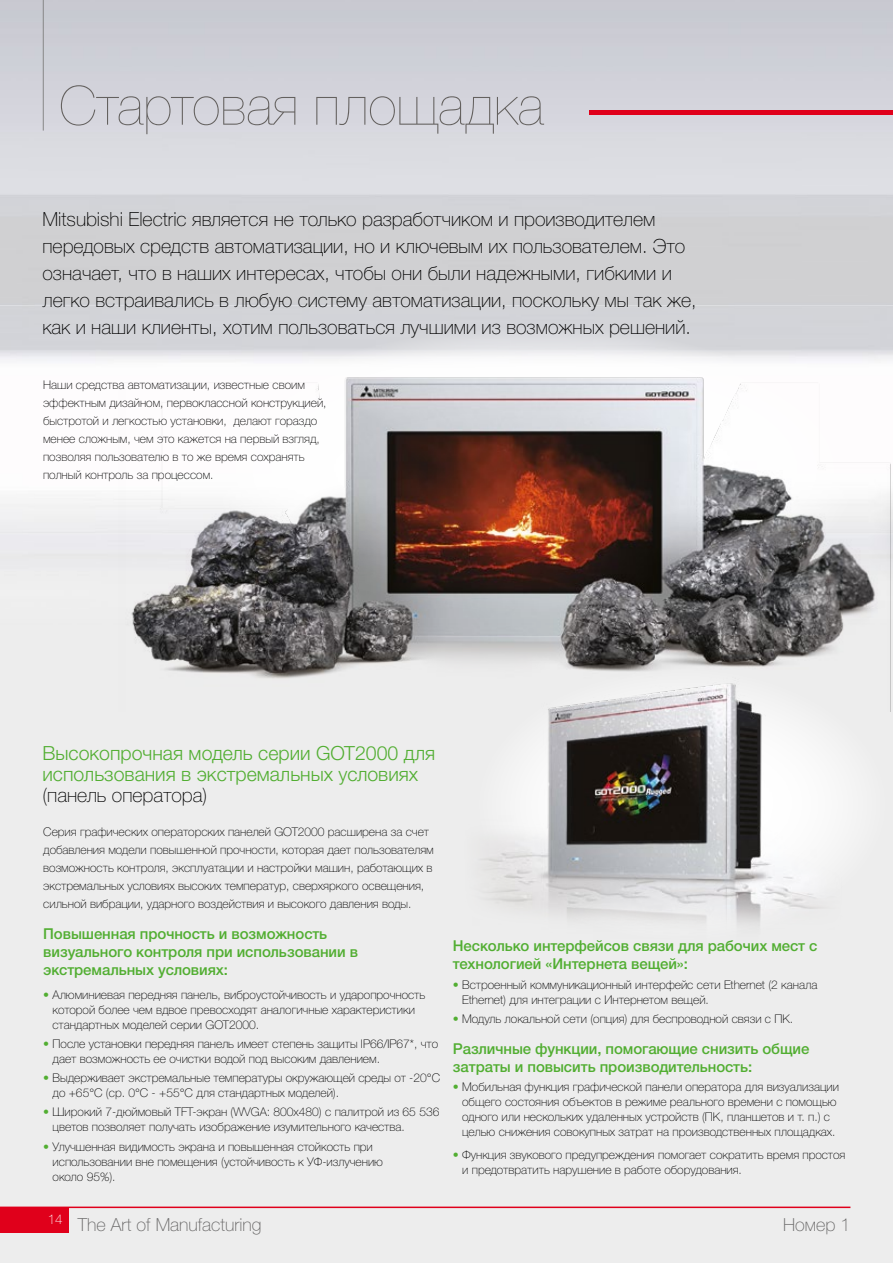
<style>
.page{position:relative;width:893px;height:1263px;background:#ededed}
.page>*{position:absolute;margin:0;border:0;box-sizing:border-box;transform-origin:0 0}
.t1{font:200 54px "Helvetica Neue";color:#64615f}
.t2{font:100 19.5px/27px "Helvetica Neue LTW1 G";color:#000}
.t3{font:300 19.5px/21px "Helvetica Neue LTW1 G";color:#52ae32}
.t4{font:100 18px "Helvetica Neue LTW1 G";color:#646363}
.t5{font:500 15px/18px "Helvetica Neue LTW1 G";letter-spacing:-.005em;color:#52ae32}
.t6{font:100 13.5px "Helvetica Neue LTW1 G";color:#fff}
.t7{font:100 12px/15px "Helvetica Neue LTW1 G";color:#000}
.s1{color:#52ae32}
</style>
<div class="page">
<img style="left:0;top:0;width:893px;height:494px">
<svg style="left:206px;top:327px;width:658px;height:286px;fill:#f6f6f7"></svg>
<img style="left:83px;top:378px;width:810px;height:334px">
<img style="left:463px;top:668px;width:382px;height:258px">
<div style="left:0;top:1207px;width:68px;height:25px;background:#e0001b"></div>
<hr style="left:43px;top:0;width:1px;height:131px;background:#878787">
<hr style="left:0;top:1206px;width:850px;height:2px;background:#e0001b">
<hr style="left:590px;top:110px;width:303px;height:4px;background:#e0001b">
<h1 class="t1" style="left:60px;top:64px;width:486px">Стартовая площадка</h1>
<p class="t2" style="left:43px;top:205px;width:656px">Mitsubishi Electric является не только разработчиком и производителем передовых средств автоматизации, но и ключевым их пользователем. Это означает, что в наших интересах, чтобы они были надежными, гибкими и легко встраивались в любую систему автоматизации, поскольку мы так же, как и наши клиенты, хотим пользоваться лучшими из возможных решений.</p>
<p class="t7" style="left:43px;top:375px;width:285px;line-height:18px">Наши средства автоматизации, известные своим эффектным дизайном, первоклассной конструкцией, быстротой и легкостью установки, делают гораздо менее сложным, чем это кажется на первый взгляд, позволяя пользователю в то же время сохранять полный контроль за процессом.</p>
<h2 class="t3" style="left:43px;top:742px;width:394px">Высокопрочная модель серии GOT2000 для использования в экстремальных условиях</h2>
<h2 class="t2" style="left:43px;top:782px;width:166px">(панель оператора)</h2>
<p class="t7" style="left:43px;top:823px;width:392px;line-height:18px">Серия графических операторских панелей GOT2000 расширена за счет добавления модели повышенной прочности, которая дает пользователям возможность контроля, эксплуатации и настройки машин, работающих в экстремальных условиях высоких температур, сверхяркого освещения, сильной вибрации, ударного воздействия и высокого давления воды.</p>
<p class="t5" style="left:43px;top:925px;width:316px">Повышенная прочность и возможность визуального контроля при использовании в экстремальных условиях:</p>
<p class="t7" style="left:53px;top:987px;width:374px;text-indent:-9px"><span class="s1">•</span> Алюминиевая передняя панель, виброустойчивость и ударопрочность которой более чем вдвое превосходят аналогичные характеристики стандартных моделей серии GOT2000.</p>
<p class="t7" style="left:53px;top:1036px;width:387px;text-indent:-9px"><span class="s1">•</span> После установки передняя панель имеет степень защиты IP66/IP67*, что дает возможность ее очистки водой под высоким давлением.</p>
<p class="t7" style="left:53px;top:1070px;width:389px;text-indent:-9px"><span class="s1">•</span> Выдерживает экстремальные температуры окружающей среды от -20°С до +65°С (ср. 0°С - +55°С для стандартных моделей).</p>
<p class="t7" style="left:53px;top:1104px;width:388px;text-indent:-9px"><span class="s1">•</span> Широкий 7-дюймовый TFT-экран (WVGA: 800x480) с палитрой из 65 536 цветов позволяет получать изображение изумительного качества.</p>
<p class="t7" style="left:53px;top:1139px;width:332px;text-indent:-9px"><span class="s1">•</span> Улучшенная видимость экрана и повышенная стойкость при использовании вне помещения (устойчивость к УФ-излучению около 95%).</p>
<p class="t5" style="left:453px;top:937px;width:366px">Несколько интерфейсов связи для рабочих мест с технологией «Интернета вещей»:</p>
<p class="t7" style="left:462px;top:977px;width:357px;text-indent:-9px"><span class="s1">•</span> Встроенный коммуникационный интерфейс сети Ethernet (2 канала<br>Ethernet) для интеграции с Интернетом вещей.</p>
<p class="t7" style="left:453px;top:1011px;width:342px"><span class="s1">•</span> Модуль локальной сети (опция) для беспроводной связи с ПК.</p>
<p class="t5" style="left:453px;top:1039px;width:358px">Различные функции, помогающие снизить общие затраты и повысить производительность:</p>
<p class="t7" style="left:453px;top:1079px;width:388px;text-align:center"><span class="s1">•</span> Мобильная функция графической панели оператора для визуализации общего состояния объектов в режиме реального времени с помощью одного или нескольких удаленных устройств (ПК, планшетов и т. п.) с целью снижения совокупных затрат на производственных площадках.</p>
<p class="t7" style="left:462px;top:1147px;width:385px;text-indent:-9px"><span class="s1">•</span> Функция звукового предупреждения помогает сократить время простоя и предотвратить нарушение в работе оборудования.</p>
<p class="t6" style="left:52px;top:1211px;width:9px">2</p>
<h3 class="t4" style="left:48px;top:1214px;width:215px"><sup>14</sup> The Art of Manufacturing</h3>
<h3 class="t4" style="left:783px;top:1214px;width:69px">Номер 1</h3>
</div>
